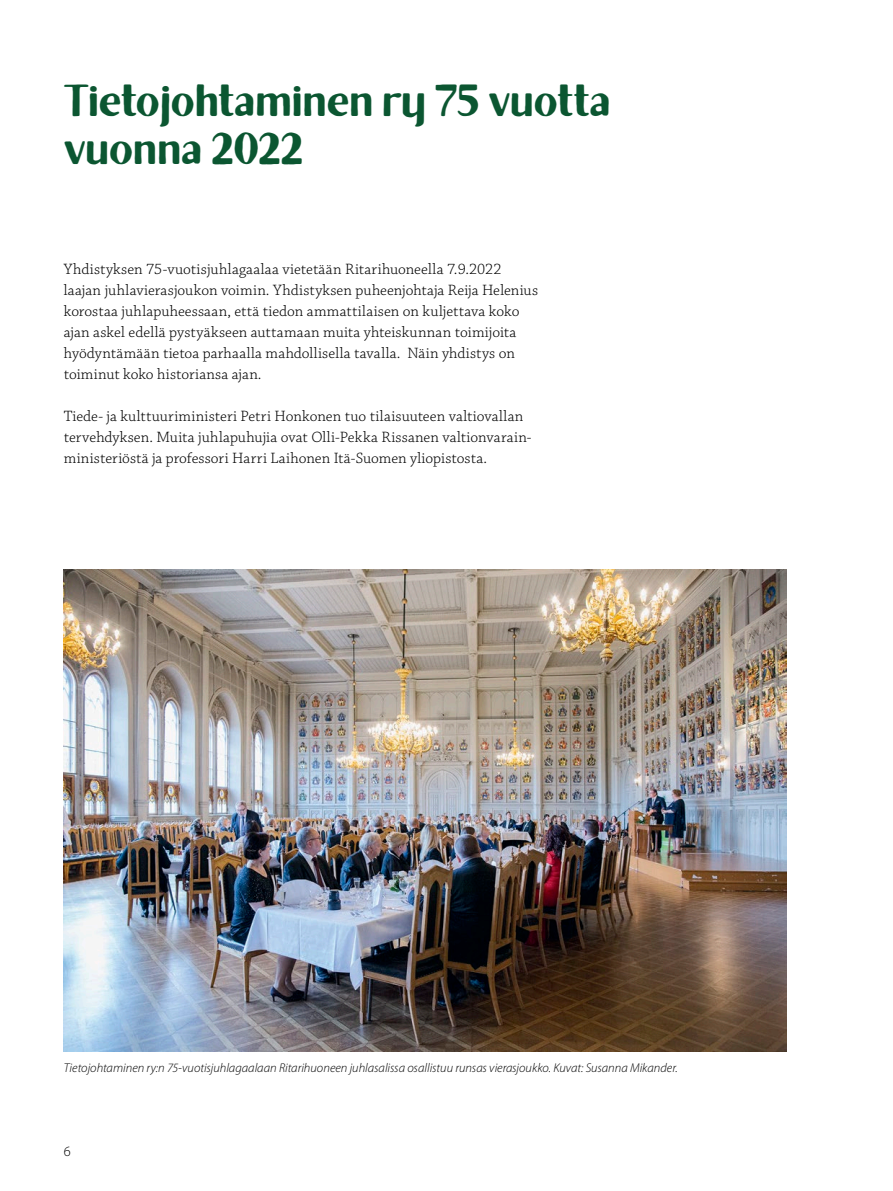
<style>
.page{position:relative;width:893px;height:1191px;background:#fff}
.page>*{position:absolute;margin:0;border:0;box-sizing:border-box;transform-origin:0 0}
.Otsikko{font:700 45px/48px "Brixton Sans TC";letter-spacing:.005em;color:#0b5631}
.LEIPIS{font:300 15.75px/21px "Chaparral Pro";letter-spacing:.005em;color:#000}
.t1{font:300 14.25px "Myriad Pro";color:#000}
.KUVATEKSTI{font:italic 300 12.75px "Myriad Pro";color:#000}
</style>
<div class="page">
<img style="left:64px;top:569px;width:723px;height:482px">
<p class="Otsikko" style="left:64px;top:80px;width:548px">Tietojohtaminen ry 75 vuotta vuonna 2022</p>
<p class="LEIPIS" style="left:64px;top:259px;width:476px">Yhdistyksen 75-vuotisjuhlagaalaa vietetään Ritarihuoneella 7.9.2022 laajan juhlavierasjoukon voimin. Yhdistyksen puheenjohtaja Reija Helenius korostaa juhlapuheessaan, että tiedon ammattilaisen on kuljettava koko ajan askel edellä pystyäkseen auttamaan muita yhteiskunnan toimijoita hyödyntämään tietoa parhaalla mahdollisella tavalla. Näin yhdistys on toiminut koko historiansa ajan.</p>
<p class="LEIPIS" style="left:64px;top:406px;width:469px">Tiede- ja kulttuuriministeri Petri Honkonen tuo tilaisuuteen valtiovallan tervehdyksen. Muita juhlapuhujia ovat Olli-Pekka Rissanen valtionvarain&shy;ministeriöstä ja professori Harri Laihonen Itä-Suomen yliopistosta.</p>
<p class="KUVATEKSTI" style="left:64px;top:1061px;width:616px">Tietojohtaminen ry:n 75-vuotisjuhlagaalaan Ritarihuoneen juhlasalissa osallistuu runsas vierasjoukko. Kuvat: Susanna Mikander.</p>
<p class="t1" style="left:64px;top:1143px;width:8px">6</p>
</div>
